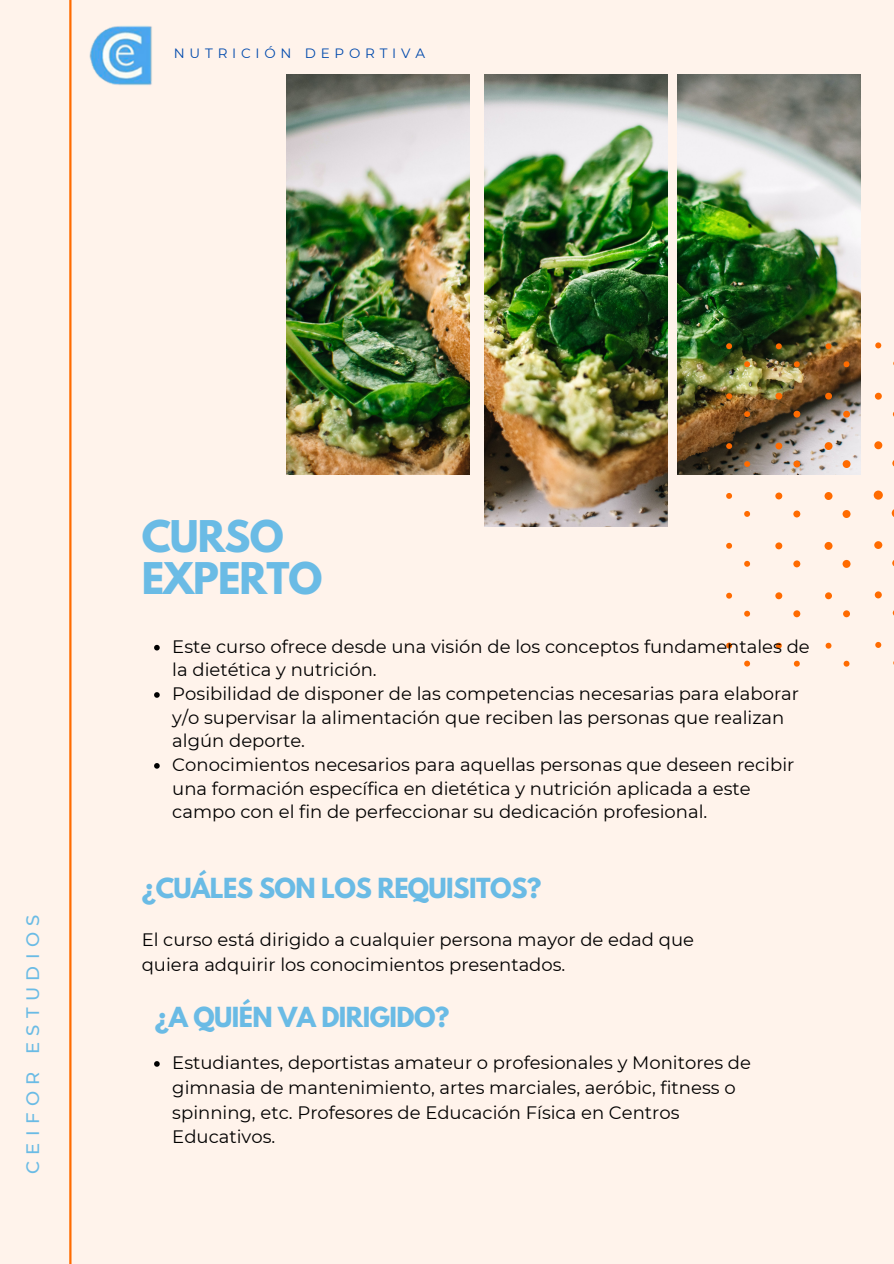
<style>
.page{position:relative;width:894px;height:1264px;background:#fff}
.page>*{position:absolute;margin:0;border:0;box-sizing:border-box;transform-origin:0 0}
.t1{font:700 38.7px "League Spartan";letter-spacing:-.025em;color:#6abbe5}
.t2{font:700 24.45px "League Spartan";letter-spacing:-.025em;color:#6abbe5}
.t3{font:18px/23.7px "Montserrat";color:#000}
.t4{font:500 18px "Montserrat";letter-spacing:.355em;color:#6abbe5}
.t5{font:13.5px "Montserrat";letter-spacing:.355em;color:#004aad}
</style>
<div class="page">
<div style="left:0;top:0;width:893px;height:1263px;background:#fff3eb"></div>
<img style="left:287px;top:74px;width:182px;height:400px">
<img style="left:677px;top:74px;width:183px;height:400px">
<img style="left:484px;top:74px;width:183px;height:453px">
<img style="left:726px;top:342px;width:156px;height:306px">
<hr style="left:69px;top:0;width:2px;height:1263px;background:#ff6b00">
<img style="left:89px;top:25px;width:63px;height:61px">
<svg style="left:154px;top:645px;width:6px;height:5px"></svg>
<svg style="left:154px;top:692px;width:6px;height:5px"></svg>
<svg style="left:154px;top:763px;width:6px;height:5px"></svg>
<svg style="left:154px;top:1061px;width:6px;height:5px"></svg>
<svg style="left:744px;top:360px;width:149px;height:306px"></svg>
<h4 class="t5" style="left:174px;top:45px;width:253px">NUTRICIÓN DEPORTIVA</h4>
<p class="t4" style="left:22px;top:1174px;width:261px;rotate:-90deg">CEIFOR ESTUDIOS</p>
<p class="t1" style="left:142px;top:517px;width:143px">CURSO</p>
<p class="t1" style="left:142px;top:559px;width:182px">EXPERTO</p>
<h1 class="t3" style="left:172px;top:634px;width:638px">Este curso ofrece desde una visión de los conceptos fundamentales de la dietética y nutrición.</h1>
<p class="t3" style="left:172px;top:681px;width:628px">Posibilidad de disponer de las competencias necesarias para elaborar y/o supervisar la alimentación que reciben las personas que realizan algú n deporte.</p>
<p class="t3" style="left:172px;top:752px;width:623px">Conocimientos necesarios para aquellas personas que deseen recibir una formación específica en dietética y nutrición aplicada a este campo con el fin de perfeccionar su dedicación profesional.</p>
<p class="t2" style="left:142px;top:876px;width:401px">¿CUÁLES SON LOS REQUISITOS?</p>
<p class="t3" style="left:142px;top:927px;width:553px;line-height:24.8px">El curso está dirigido a cualquier persona mayor de edad que quiera adquirir los conocimientos presentados.</p>
<p class="t2" style="left:155px;top:1004px;width:296px">¿A QUIÉN VA DIRIGIDO?</p>
<p class="t3" style="left:172px;top:1050px;width:580px;line-height:24.8px">Estudiantes, deportistas amateur o profesionales y Monitores de gimnasia de mantenimiento, artes marciales, aeróbic, fitness o spinning, etc. Profesores de Educación Física en Centros Educativos.</p>
</div>
